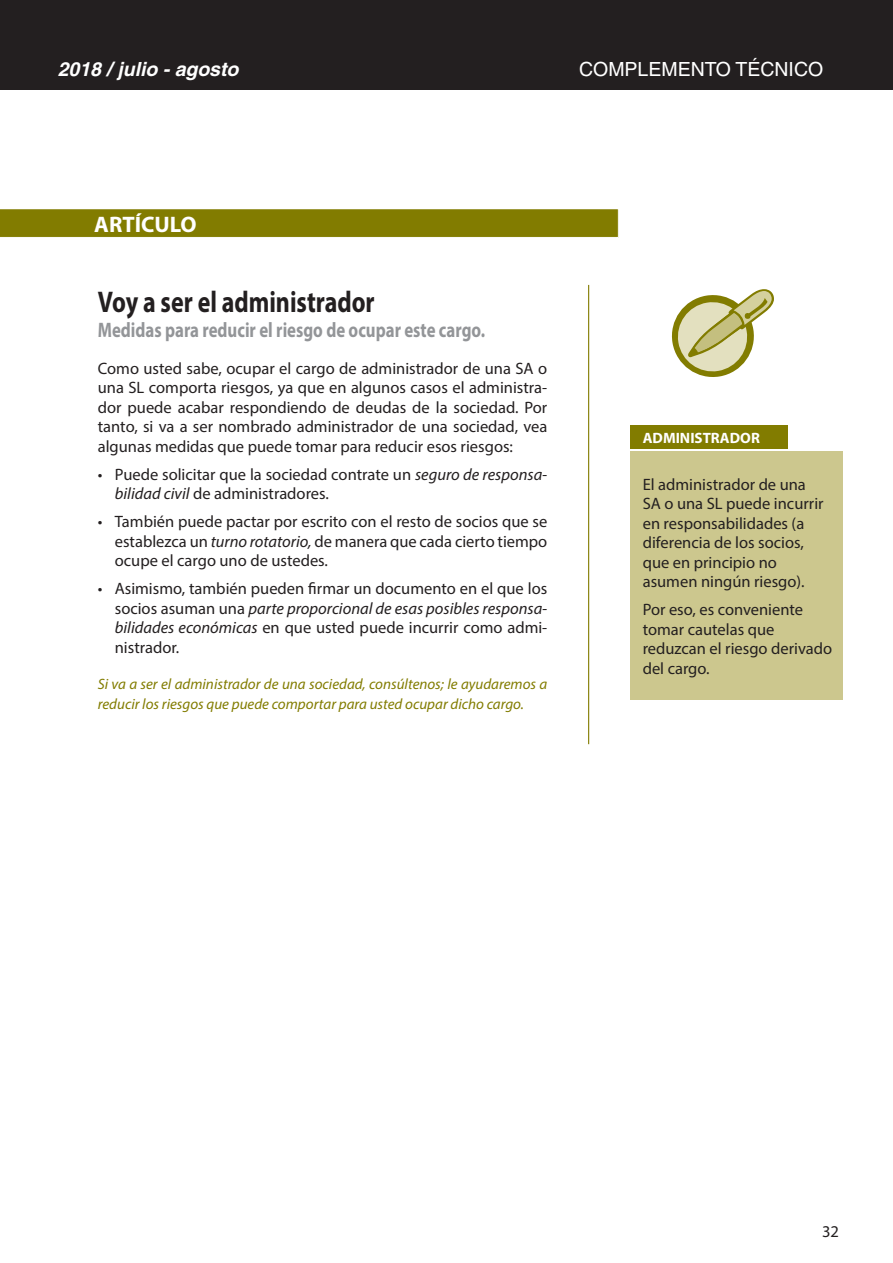
<style>
.page{position:relative;width:893px;height:1263px;background:#fff}
.page>*{position:absolute;margin:0;border:0;box-sizing:border-box;transform-origin:0 0}
.t1{font:700 30px "Myriad Pro";color:#231f20;scale:.8 1}
.t2{font:700 22.5px "Myriad Pro";color:#fff}
.t3{font:700 21px "Myriad Pro";color:#939598;scale:.8 1}
.t4{font:19.5px "Helvetica";color:#fff}
.t5{font:italic 700 19.5px "Helvetica";color:#fff}
.t6{font:16.5px/19.5px "Myriad Pro";color:#231f20;text-align:justify}
.t7{font:italic 15px/19.5px "Myriad Pro";color:#827c00}
.t8{font:700 15px "Myriad Pro";color:#fff}
.s1{font-style:italic}
</style>
<div class="page">
<div style="left:0;top:0;width:893px;height:89px;background:#231f20"></div>
<svg style="left:0;top:209px;width:619px;height:29px;background:#87810b"></svg>
<hr style="left:588px;top:285px;width:1px;height:459px;background:#827c00">
<div style="left:630px;top:425px;width:157px;height:23px;background:#827c00"></div>
<div style="left:630px;top:452px;width:213px;height:248px;background:#ccc78e"></div>
<svg style="left:671px;top:289px;width:103px;height:88px"></svg>
<p class="t5" style="left:58px;top:57px;width:182px">2018 / julio - agosto</p>
<p class="t4" style="left:579px;top:58px;width:246px">COMPLEMENTO TÉCNICO</p>
<h2 class="t2" style="left:94px;top:209px;width:104px">ARTÍCULO</h2>
<h1 class="t1" style="left:98px;top:282px;width:348px">Voy a ser el administrador</h1>
<p class="t3" style="left:98px;top:316px;width:486px">Medidas para reducir el riesgo de ocupar este cargo.</p>
<p class="t6" style="left:98px;top:358px;width:451px">Como usted sabe, ocupar el cargo de administrador de una SA o una SL comporta riesgos, ya que en algunos casos el administra&shy;dor puede acabar respondiendo de deudas de la sociedad. Por tanto, si va a ser nombrado administrador de una sociedad, vea algunas medidas que puede tomar para reducir esos riesgos:</p>
<p class="t6" style="left:115px;top:464px;width:434px;text-indent:-17px">• Puede solicitar que la sociedad contrate un <span class="s1">seguro de responsa&shy;bilidad civil</span> de administradores.</p>
<p class="t6" style="left:115px;top:512px;width:434px;text-indent:-17px">• También puede pactar por escrito con el resto de socios que se establezca un <span class="s1">turno rotatorio,</span> de manera que cada cierto tiempo ocupe el cargo uno de ustedes.</p>
<p class="t6" style="left:115px;top:579px;width:434px;text-indent:-17px">• Asimismo, también pueden firmar un documento en el que los socios asuman una <span class="s1">parte proporcional de esas posibles responsa&shy;bilidades económicas</span> en que usted puede incurrir como admi&shy;nistrador.</p>
<p class="t7" style="left:98px;top:674px;width:451px">Si va a ser el administrador de una sociedad, consúltenos; le ayudaremos a reducir los riesgos que puede comportar para usted ocupar dicho cargo.</p>
<p class="t8" style="left:643px;top:428px;width:119px">ADMINISTRADOR</p>
<p class="t6" style="left:643px;top:474px;width:182px;text-align:left">El administrador de una<br>SA o una SL puede incurrir en responsabilidades (a diferencia de los socios, que en principio no asumen ningún riesgo).</p>
<p class="t6" style="left:643px;top:600px;width:191px;text-align:left">Por eso, es conveniente tomar cautelas que reduzcan el riesgo derivado del cargo.</p>
<p class="t6" style="left:822px;top:1221px;width:18px">32</p>
</div>
